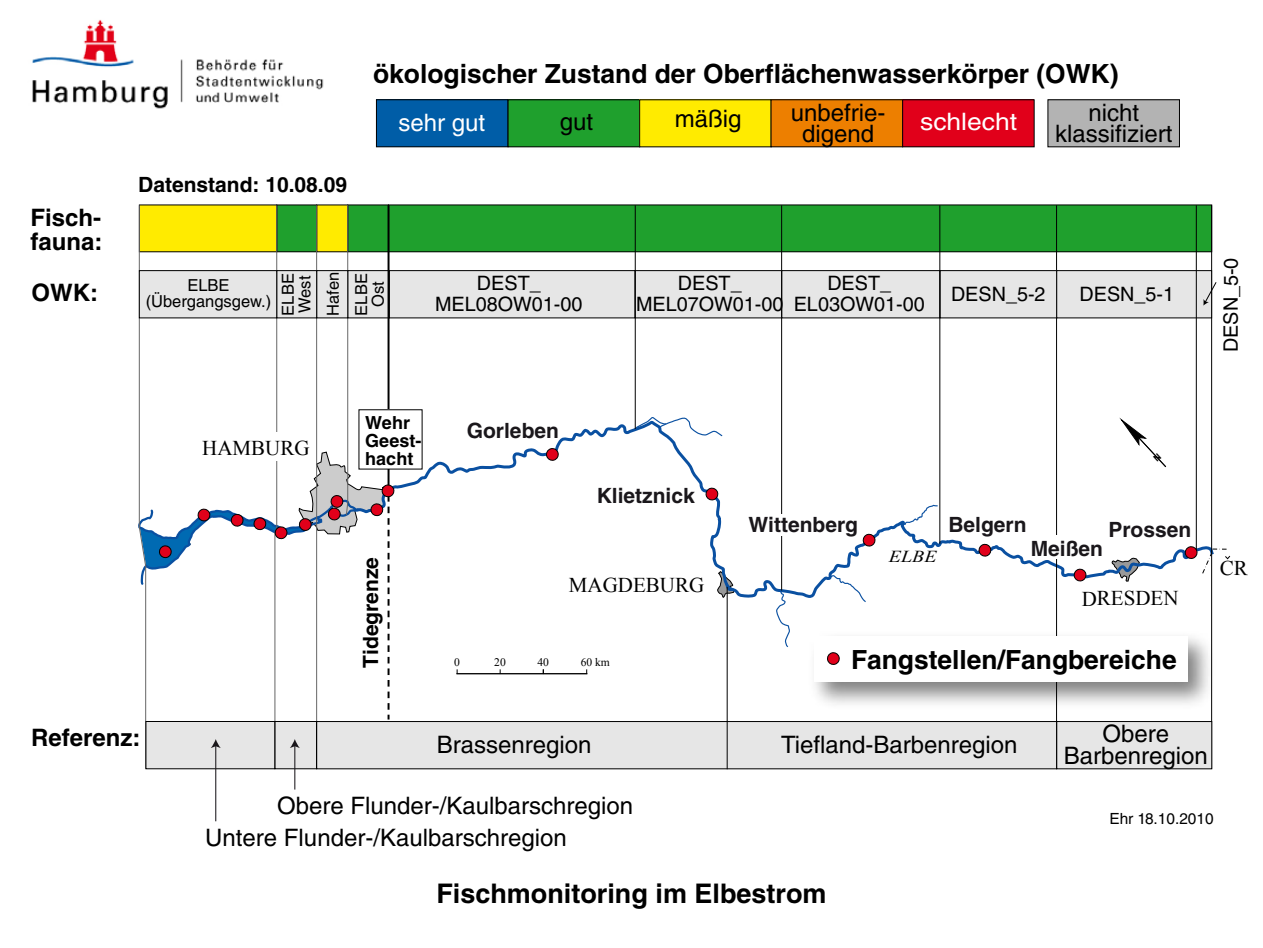
<style>
.page{position:relative;width:1263px;height:948px;background:#fff}
.page>*{position:absolute;margin:0;border:0;box-sizing:border-box;transform-origin:0 0}
.t1{font:700 27px "Helvetica";color:#000}
.t2{font:700 26.4px "Helvetica";color:#000}
.t3{font:24px/21px "Helvetica";color:#000;text-align:center}
.t4{font:700 24px/24px "Helvetica";color:#000}
.t5{font:24px "Helvetica";color:#fff;scale:1.1 1}
.t6{font:24px "Helvetica";color:#fff}
.t7{font:700 21px "Helvetica";color:#1a171b}
.t8{font:700 21px "Helvetica";color:#000}
.t9{font:21px "Times New Roman";color:#000}
.t10{font:19.8px/21.5px "Helvetica";color:#000;text-align:center}
.t11{font:700 18px/18px "Helvetica";color:#000}
.t12{font:italic 16.65px "Times New Roman";color:#000;scale:1.2 1}
.t13{font:16.5px/16.5px "Helvetica";color:#000}
.t14{font:15.45px "Helvetica";color:#000}
.t15{font:11.55px "Times New Roman";color:#000}
</style>
<div class="page">
<div style="left:388px;top:205px;width:824px;height:47px;background:#1fa02d"></div>
<div style="left:388px;top:204px;width:824px;height:48px;border:1px solid #000"></div>
<img style="left:32px;top:20px;width:292px;height:89px">
<hr style="left:457px;top:672px;width:130px;height:2px;background:#000">
<svg style="left:634px;top:415px;width:52px;height:3px"></svg>
<svg style="left:394px;top:418px;width:819px;height:212px"></svg>
<svg style="left:902px;top:504px;width:36px;height:20px"></svg>
<svg style="left:776px;top:590px;width:14px;height:57px"></svg>
<svg style="left:829px;top:575px;width:38px;height:27px"></svg>
<svg style="left:717px;top:570px;width:17px;height:27px"></svg>
<hr style="left:1211px;top:205px;width:1px;height:563px;background:#000">
<hr style="left:1056px;top:205px;width:1px;height:563px;background:#000">
<div style="left:389px;top:270px;width:246px;height:48px;background:#e6e6e6"></div>
<div style="left:389px;top:270px;width:246px;height:48px;border:1px solid #000"></div>
<div style="left:635px;top:270px;width:147px;height:48px;background:#e6e6e6"></div>
<div style="left:635px;top:270px;width:147px;height:48px;border:1px solid #000"></div>
<div style="left:782px;top:270px;width:158px;height:48px;background:#e6e6e6"></div>
<div style="left:781px;top:270px;width:159px;height:48px;border:1px solid #000"></div>
<div style="left:940px;top:270px;width:117px;height:48px;background:#e6e6e6"></div>
<div style="left:940px;top:270px;width:117px;height:48px;border:1px solid #000"></div>
<hr style="left:939px;top:205px;width:1px;height:338px;background:#000">
<hr style="left:781px;top:205px;width:1px;height:385px;background:#000">
<hr style="left:635px;top:205px;width:1px;height:224px;background:#000">
<div style="left:1057px;top:721px;width:155px;height:47px;background:#e6e6e6"></div>
<div style="left:1056px;top:721px;width:156px;height:48px;border:1px solid #000"></div>
<div style="left:317px;top:721px;width:739px;height:47px;background:#e6e6e6"></div>
<div style="left:316px;top:721px;width:741px;height:48px;border:1px solid #000"></div>
<hr style="left:727px;top:586px;width:1px;height:183px;background:#000">
<div style="left:359px;top:409px;width:63px;height:60px;background:#fff"></div>
<svg style="left:546px;top:448px;width:13px;height:13px"></svg>
<svg style="left:705px;top:487px;width:13px;height:13px"></svg>
<svg style="left:862px;top:533px;width:14px;height:13px"></svg>
<svg style="left:978px;top:543px;width:13px;height:13px"></svg>
<svg style="left:1073px;top:568px;width:13px;height:13px"></svg>
<div style="left:1051px;top:535px;width:13px;height:23px;background:#fff"></div>
<img style="left:802px;top:624px;width:411px;height:91px">
<div style="left:814px;top:636px;width:374px;height:46px;background:#fff"></div>
<svg style="left:827px;top:652px;width:13px;height:13px"></svg>
<hr style="left:1196px;top:205px;width:1px;height:345px;background:#000">
<svg style="left:1184px;top:546px;width:47px;height:28px"></svg>
<div style="left:376px;top:100px;width:132px;height:47px;background:#005da7"></div>
<div style="left:376px;top:99px;width:132px;height:48px;border:1px solid #000"></div>
<div style="left:508px;top:100px;width:132px;height:47px;background:#1fa02d"></div>
<div style="left:508px;top:99px;width:132px;height:48px;border:1px solid #000"></div>
<div style="left:640px;top:100px;width:131px;height:47px;background:#ffeb00"></div>
<div style="left:771px;top:100px;width:131px;height:47px;background:#ed7f00"></div>
<div style="left:903px;top:100px;width:131px;height:47px;background:#e1001a"></div>
<div style="left:1048px;top:100px;width:131px;height:47px;background:#b3b3b3"></div>
<div style="left:1047px;top:99px;width:133px;height:48px;border:1px solid #000"></div>
<svg style="left:1056px;top:270px;width:161px;height:48px"></svg>
<div style="left:778px;top:513px;width:8px;height:22px;background:#fff"></div>
<hr style="left:294px;top:745px;width:1px;height:44px;background:#1a171b">
<hr style="left:215px;top:745px;width:1px;height:76px;background:#1a171b">
<svg style="left:138px;top:204px;width:256px;height:565px"></svg>
<svg style="left:1119px;top:417px;width:47px;height:50px"></svg>
<p class="t2" style="left:373px;top:58px;width:747px">ökologischer Zustand der Oberflächenwasserkörper (OWK)</p>
<p class="t4" style="left:30px;top:205px;width:74px">Fisch&shy;fauna:</p>
<p class="t4" style="left:32px;top:280px;width:68px">OWK:</p>
<p class="t8" style="left:138px;top:172px;width:210px">Datenstand: 10.08.09</p>
<p class="t6" style="left:398px;top:109px;width:88px">sehr gut</p>
<p class="t3" style="left:560px;top:110px;width:35px">gut</p>
<p class="t3" style="left:675px;top:108px;width:68px">mäßig</p>
<p class="t3" style="left:791px;top:102px;width:96px">unbefrie&shy;digend</p>
<p class="t5" style="left:920px;top:108px;width:90px">schlecht</p>
<p class="t3" style="left:1055px;top:102px;width:119px">nicht klassifiziert</p>
<p class="t13" style="left:146px;top:277px;width:127px;text-align:center">ELBE (Übergangsgew.)</p>
<p class="t13" style="left:280px;top:315px;width:44px;rotate:-90deg">ELBE<br>West</p>
<p class="t13" style="left:319px;top:316px;width:46px;line-height:28.5px;rotate:-90deg">Hafen<br>ELBE</p>
<p class="t13" style="left:370px;top:307px;width:27px;rotate:-90deg">Ost</p>
<p class="t10" style="left:477px;top:272px;width:65px">DEST_</p>
<p class="t10" style="left:435px;top:293px;width:149px">MEL08OW01-00</p>
<p class="t10" style="left:636px;top:272px;width:149px">DEST_<br>MEL07OW01-00</p>
<p class="t10" style="left:794px;top:272px;width:132px">DEST_<br>EL03OW01-00</p>
<p class="t10" style="left:951px;top:283px;width:96px">DESN_5-2</p>
<p class="t10" style="left:1079px;top:283px;width:96px">DESN_5-1</p>
<p class="t10" style="left:1220px;top:352px;width:96px;rotate:-90deg">DESN_5-0</p>
<p class="t4" style="left:31px;top:725px;width:111px">Referenz:</p>
<p class="t9" style="left:202px;top:436px;width:109px">HAMBURG</p>
<p class="t11" style="left:365px;top:413px;width:58px">Wehr<br>Geest&shy;hacht</p>
<p class="t8" style="left:358px;top:667px;width:112px;rotate:-90deg">Tidegrenze</p>
<p class="t7" style="left:467px;top:417px;width:94px">Gorleben</p>
<p class="t7" style="left:597px;top:483px;width:100px">Klietznick</p>
<p class="t9" style="left:569px;top:573px;width:137px">MAGDEBURG</p>
<p class="t15" style="left:454px;top:655px;width:7px">0</p>
<p class="t15" style="left:494px;top:655px;width:13px">20</p>
<p class="t15" style="left:537px;top:655px;width:13px">40</p>
<p class="t15" style="left:581px;top:655px;width:31px">60 km</p>
<p class="t7" style="left:748px;top:512px;width:111px">Wittenberg</p>
<p class="t12" style="left:889px;top:547px;width:41px">ELBE</p>
<p class="t7" style="left:948px;top:512px;width:80px">Belgern</p>
<p class="t7" style="left:1108px;top:516px;width:84px">Prossen</p>
<p class="t7" style="left:1031px;top:536px;width:74px">Meißen</p>
<p class="t9" style="left:1082px;top:586px;width:98px">DRESDEN</p>
<p class="t2" style="left:851px;top:643px;width:327px">Fangstellen/Fangbereiche</p>
<p class="t9" style="left:1220px;top:555px;width:30px">CR</p>
<p class="t3" style="left:437px;top:733px;width:156px">Brassenregion</p>
<p class="t3" style="left:781px;top:733px;width:238px">Tiefland-Barbenregion</p>
<p class="t3" style="left:1064px;top:722px;width:146px;line-height:22.5px">Obere<br>Barbenregion</p>
<p class="t3" style="left:277px;top:795px;width:358px">Obere Flunder-/Kaulbarschregion</p>
<p class="t3" style="left:205px;top:826px;width:363px">Untere Flunder-/Kaulbarschregion</p>
<p class="t1" style="left:436px;top:876px;width:392px">Fischmonitoring im Elbestrom</p>
<p class="t14" style="left:1109px;top:808px;width:106px">Ehr 18.10.2010</p>
</div>
